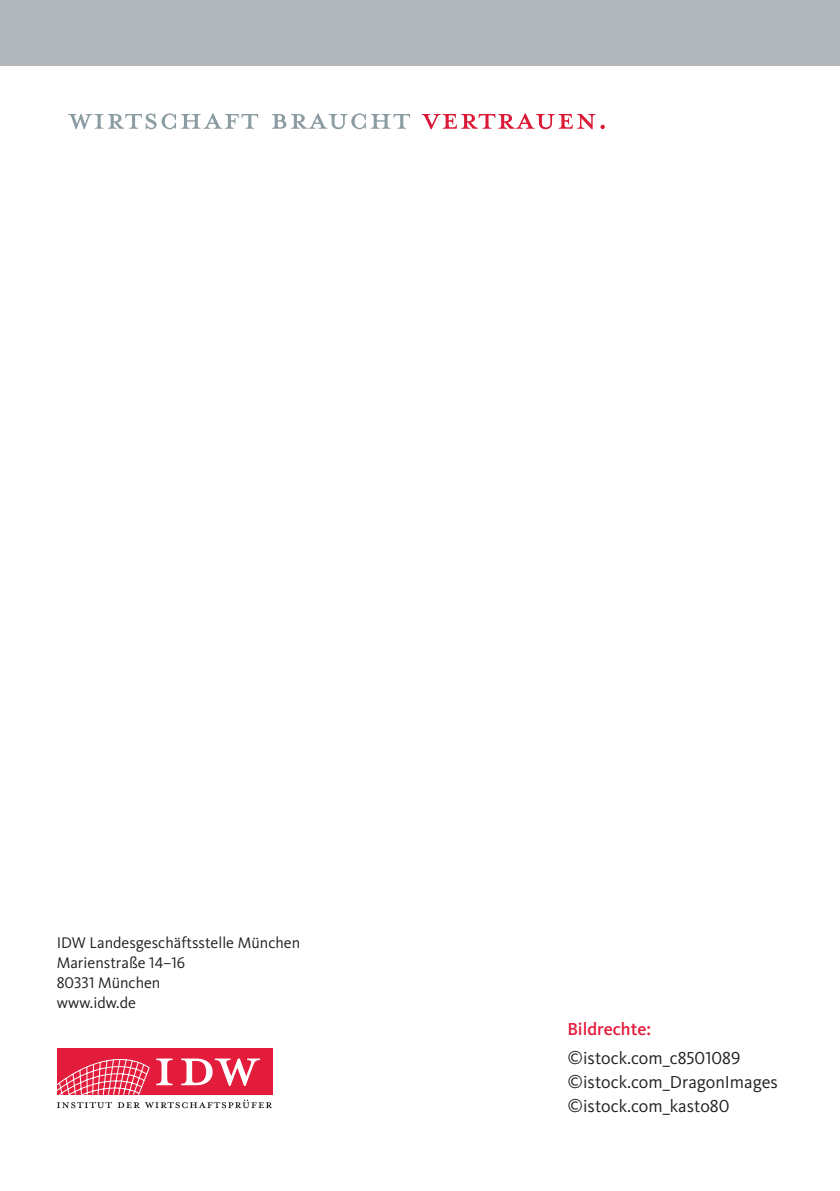
<style>
.page{position:relative;width:840px;height:1191px;background:#fff}
.page>*{position:absolute;margin:0;border:0;box-sizing:border-box;transform-origin:0 0}
.t1{font:18px/24px "Kievit IDW";color:#231f20}
.t2{font:500 18px "Kievit IDW";color:#e41c3b}
.t3{font:16px/20px "Kievit IDW";color:#231f20}
</style>
<div class="page">
<svg style="left:421px;top:113px;width:183px;height:16px"></svg>
<svg style="left:68px;top:113px;width:342px;height:16px"></svg>
<div style="left:0;top:0;width:839px;height:65px;background:#b2b7bb"></div>
<div style="left:57px;top:1048px;width:215px;height:46px;background:#e41c3b"></div>
<svg style="left:57px;top:1058px;width:215px;height:50px"></svg>
<p class="t3" style="left:57px;top:932px;width:245px">IDW Landesgeschäftsstelle München<br>Marienstraße 14–16<br>80331 München<br>www.idw.de</p>
<p class="t2" style="left:567px;top:1017px;width:85px">Bildrechte:</p>
<p class="t1" style="left:567px;top:1046px;width:212px">©istock.com_c8501089 ©istock.com_DragonImages ©istock.com_kasto80</p>
</div>
